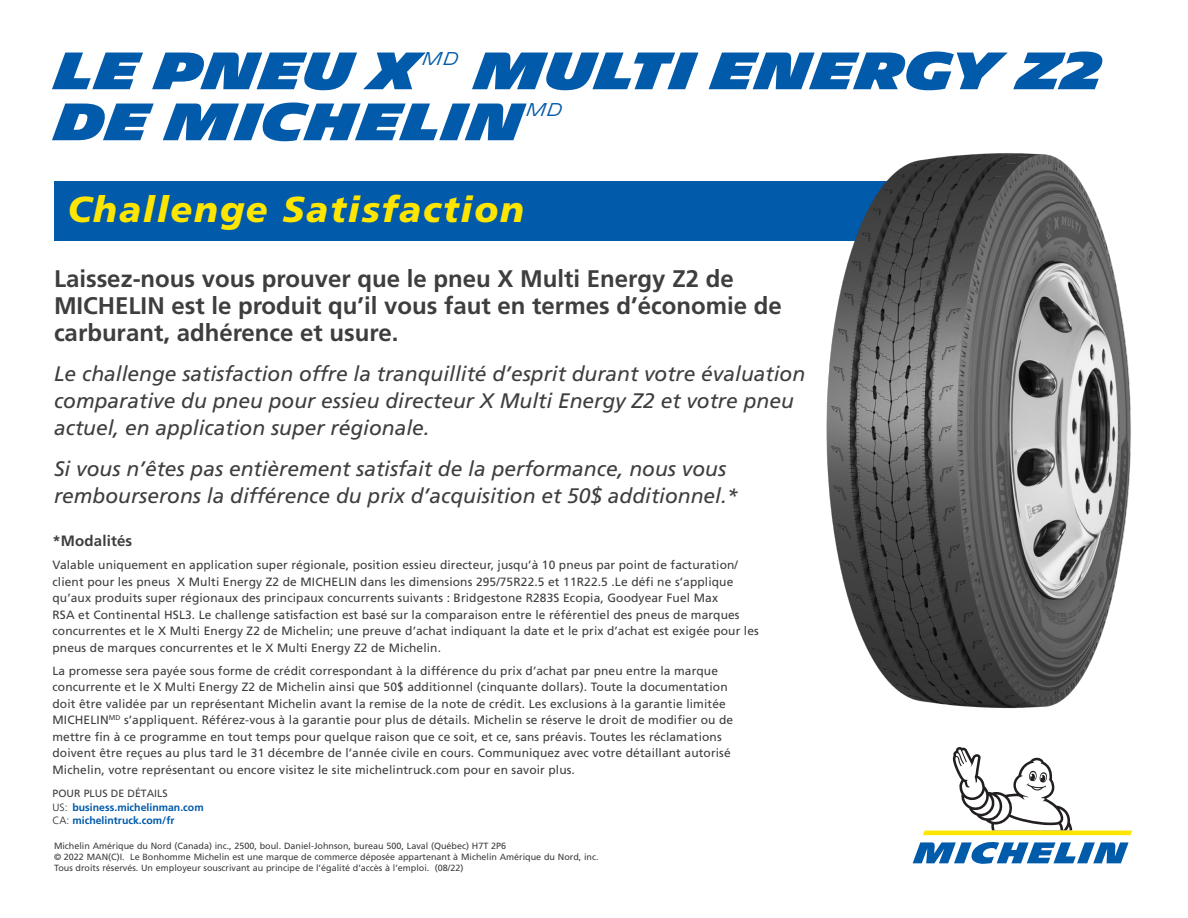
<style>
.page{position:relative;width:1188px;height:918px;background:#fff}
.page>*{position:absolute;margin:0;border:0;box-sizing:border-box;transform-origin:0 0}
.t1{font:900 51px "Michelin";letter-spacing:.01em;color:#015aaa}
.t2{font:italic 900 36px "Frutiger LT Std";letter-spacing:.05em;color:#ffe601}
.t3{font:700 24px/27px "Frutiger LT Std";color:#3e3e3f}
.t4{font:italic 21px/27px "Frutiger LT Std";color:#3e3e3f}
.t5{font:300 18px "Michelin";color:#015aaa}
.t6{font:700 15px "Frutiger LT Std";letter-spacing:.01em;color:#3e3e3f}
.t7{font:12px/16.5px "Frutiger LT Std";letter-spacing:.01em;color:#3e3e3f}
.t8{font:700 10.5px/13.5px "Frutiger LT Std";color:#015aaa}
.t9{font:9px/10.8px "Frutiger LT Std";color:#3e3e3f}
.s1{font-weight:400;color:#3e3e3f}
.s2{font-weight:300;color:#231f20}
</style>
<div class="page">
<div style="left:54px;top:181px;width:859px;height:60px;background:#015aaa"></div>
<svg style="left:913px;top:842px;width:216px;height:22px"></svg>
<svg style="left:923px;top:747px;width:209px;height:88px"></svg>
<img style="left:826px;top:153px;width:305px;height:556px">
<p class="t5" style="left:423px;top:48px;width:38px">MD</p>
<p class="t1" style="left:475px;top:41px;width:628px">MULTI ENERGY Z2</p>
<p class="t1" style="left:55px;top:92px;width:470px">DE MICHELIN</p>
<p class="t5" style="left:527px;top:99px;width:38px">MD</p>
<p class="t1" style="left:55px;top:41px;width:366px">LE PNEU X</p>
<p class="t2" style="left:68px;top:188px;width:458px">Challenge Satisfaction</p>
<p class="t3" style="left:54px;top:265px;width:729px">Laissez-nous vous prouver que le pneu X Multi Energy Z2 de<br>MICHELIN est le produit qu’il vous faut en termes d’économie de carburant, adhérence et usure.</p>
<p class="t4" style="left:54px;top:361px;width:753px">Le challenge satisfaction offre la tranquillité d’esprit durant votre évaluation comparative du pneu pour essieu directeur X Multi Energy Z2 et votre pneu actuel, en application super régionale.</p>
<p class="t4" style="left:54px;top:455px;width:686px">Si vous n’êtes pas entièrement satisfait de la performance, nous vous rembourserons la différence du prix d’acquisition et 50$ additionnel.*</p>
<p class="t6" style="left:52px;top:532px;width:81px">*Modalités</p>
<p class="t7" style="left:52px;top:557px;width:708px">Valable uniquement en application super régionale, position essieu directeur, jusqu’à 10 pneus par point de facturation/ client pour les pneus X Multi Energy Z2 de MICHELIN dans les dimensions 295/75R22.5 et 11R22.5 .Le défi ne s’applique qu’aux produits super régionaux des principaux concurrents suivants : Bridgestone R283S Ecopia, Goodyear Fuel Max<br>RSA et Continental HSL3. Le challenge satisfaction est basé sur la comparaison entre le référentiel des pneus de marques concurrentes et le X Multi Energy Z2 de Michelin; une preuve d’achat indiquant la date et le prix d’achat est exigée pour les pneus de marques concurrentes et le X Multi Energy Z2 de Michelin.</p>
<p class="t7" style="left:52px;top:662px;width:682px">La promesse sera payée sous forme de crédit correspondant à la différence du prix d’achat par pneu entre la marque concurrente et le X Multi Energy Z2 de Michelin ainsi que 50$ additionnel (cinquante dollars). Toute la documentation doit être validée par un représentant Michelin avant la remise de la note de crédit. Les exclusions à la garantie limitée MICHELIN<sup>MD</sup> s’appliquent. Référez-vous à la garantie pour plus de détails. Michelin se réserve le droit de modifier ou de mettre fin à ce programme en tout temps pour quelque raison que ce soit, et ce, sans préavis. Toutes les réclamations doivent être reçues au plus tard le 31 décembre de l’année civile en cours. Communiquez avec votre détaillant autorisé Michelin, votre représentant ou encore visitez le site michelintruck.com pour en savoir plus.</p>
<p class="t8" style="left:52px;top:787px;width:153px"><span class="s1">POUR PLUS DE DÉTAILS<br></span><span class="s2">US:</span> business.michelinman.com</p>
<p class="t8" style="left:52px;top:814px;width:124px"><span class="s2">CA:</span> michelintruck.com/fr</p>
<p class="t9" style="left:54px;top:841px;width:546px">Michelin Amérique du Nord (Canada) inc., 2500, boul. Daniel-Johnson, bureau 500, Laval (Québec) H7T 2P6<br>© 2022 MAN(C)I. Le Bonhomme Michelin est une marque de commerce déposée appartenant à Michelin Amérique du Nord, inc.<br>Tous droits réservés. Un employeur souscrivant au principe de l’égalité d’accès à l’emploi. (08/22)</p>
</div>
